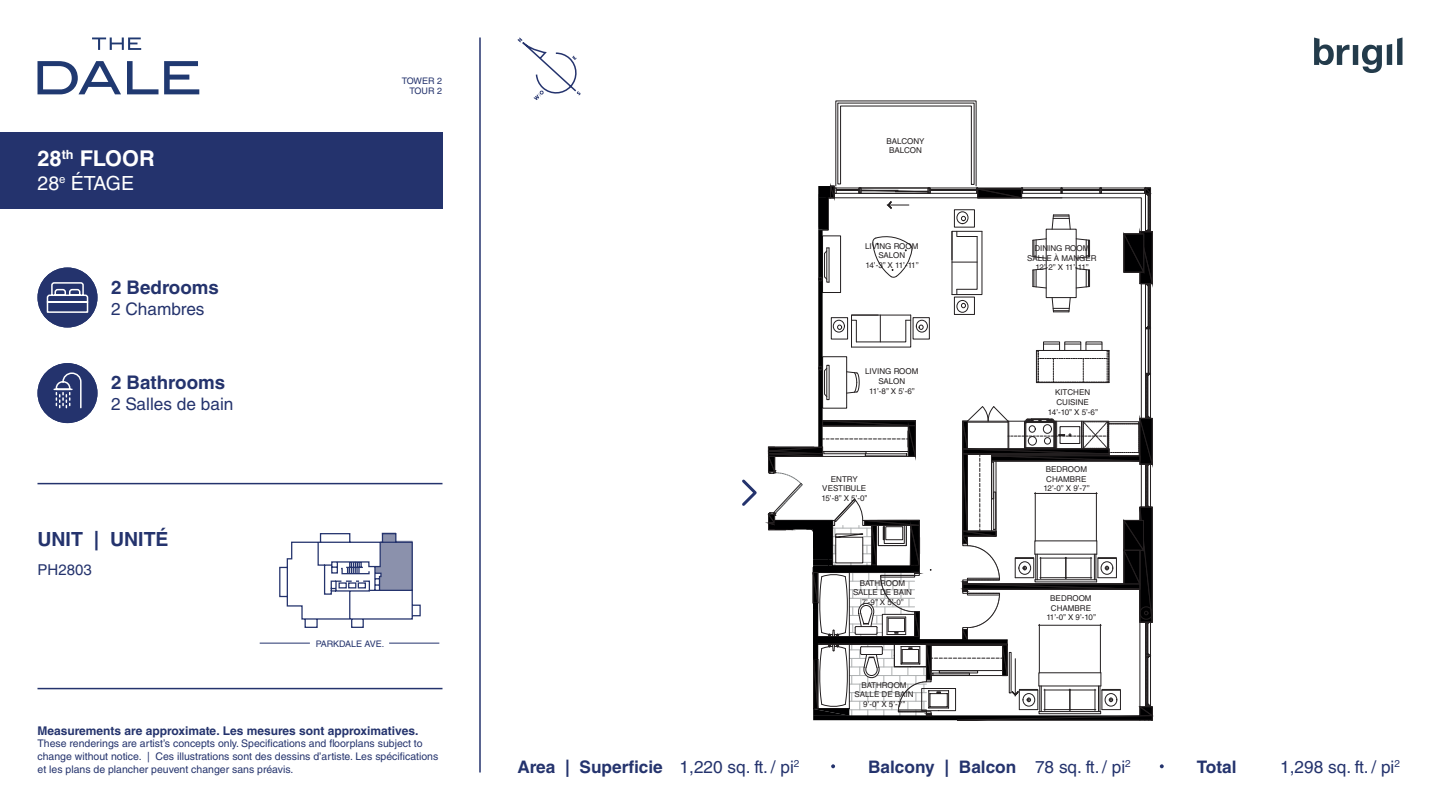
<style>
.page{position:relative;width:1440px;height:810px;background:#fff}
.page>*{position:absolute;margin:0;border:0;box-sizing:border-box;transform-origin:0 0}
.t1{font:700 21.75px "Helvetica LT Std";color:#fff}
.t2{font:700 19.5px "Helvetica LT Std";color:#24336d}
.t3{font:19.5px "Helvetica LT Std";color:#fff}
.t4{font:700 18.75px "Helvetica LT Std";color:#24336d}
.t5{font:17.25px "Helvetica LT Std";color:#24336d}
.t6{font:700 17.25px "Helvetica LT Std";color:#24336d}
.t7{font:15px "Helvetica LT Std";color:#24336d}
.t8{font:700 12px "Helvetica LT Std";color:#24336d}
.t9{font:10.5px/12.6px "Helvetica LT Std";color:#24336d}
.t10{font:10.05px "Helvetica LT Std";color:#24336d}
.t11{font:9px/10.8px "Helvetica LT Std";color:#24336d;text-align:right}
.t12{font:8.02px/9.6px "Helvetica LT Std";color:#231f20;text-align:center}
</style>
<div class="page">
<div style="left:0;top:132px;width:442px;height:76px;background:#24336d"></div>
<svg style="left:1314px;top:38px;width:88px;height:35px"></svg>
<hr style="left:260px;top:643px;width:50px;height:1px;background:#24336d">
<hr style="left:389px;top:643px;width:50px;height:1px;background:#24336d">
<svg style="left:38px;top:38px;width:161px;height:56px"></svg>
<svg style="left:831px;top:764px;width:4px;height:4px"></svg>
<svg style="left:1160px;top:764px;width:4px;height:4px"></svg>
<hr style="left:38px;top:688px;width:404px;height:1px;background:#24336d">
<hr style="left:38px;top:483px;width:404px;height:1px;background:#24336d">
<hr style="left:479px;top:38px;width:2px;height:734px;background:#24336d">
<svg style="left:518px;top:38px;width:63px;height:62px"></svg>
<svg style="left:742px;top:479px;width:15px;height:27px"></svg>
<svg style="left:768px;top:103px;width:385px;height:618px"></svg>
<div style="left:1140px;top:607px;width:13px;height:12px;border:1px solid #231f20;border-radius:50%"></div>
<div style="left:38px;top:268px;width:60px;height:60px;background:#24336d;border-radius:50%"></div>
<svg style="left:46px;top:282px;width:43px;height:31px"></svg>
<div style="left:38px;top:363px;width:60px;height:60px;background:#24336d;border-radius:50%"></div>
<svg style="left:53px;top:372px;width:29px;height:37px"></svg>
<svg style="left:279px;top:532px;width:142px;height:96px"></svg>
<h1 class="t1" style="left:38px;top:145px;width:119px">28<sup>th</sup> FLOOR</h1>
<h2 class="t3" style="left:38px;top:172px;width:98px">28<sup>e</sup> ÉTAGE</h2>
<h3 class="t4" style="left:111px;top:276px;width:109px">2 Bedrooms</h3>
<h3 class="t5" style="left:111px;top:299px;width:95px">2 Chambres</h3>
<h3 class="t4" style="left:111px;top:371px;width:116px">2 Bathrooms</h3>
<h3 class="t5" style="left:111px;top:394px;width:124px">2 Salles de bain</h3>
<h2 class="t2" style="left:38px;top:528px;width:133px">UNIT | UNITÉ</h2>
<h3 class="t7" style="left:38px;top:561px;width:56px">PH2803</h3>
<p class="t11" style="left:402px;top:75px;width:42px">TOWER 2<br>TOUR 2</p>
<p class="t11" style="left:316px;top:638px;width:70px">PARKDALE AVE.</p>
<h3 class="t8" style="left:38px;top:723px;width:382px">Measurements are approximate. Les mesures sont approximatives.</h3>
<h3 class="t9" style="left:38px;top:737px;width:402px">These renderings are artist’s concepts only. Specifications and floorplans subject to change without notice. | Ces illustrations sont des dessins d’artiste. Les spécifications et les plans de plancher peuvent changer sans préavis.</h3>
<p class="t12" style="left:886px;top:136px;width:40px">BALCONY<br>BALCON</p>
<p class="t12" style="left:865px;top:241px;width:55px">LIVING ROOM<br>SALON<br>14’-3’’ X 11’-11’’</p>
<p class="t12" style="left:865px;top:367px;width:55px">LIVING ROOM<br>SALON<br>11’-8’’ X 5’-6’’</p>
<p class="t12" style="left:821px;top:474px;width:48px">ENTRY<br>VESTIBULE<br>15’-8’’ X 5’-0’’</p>
<p class="t12" style="left:853px;top:578px;width:61px">BATHROOM<br>SALLE DE BAIN<br>7’-9’’ X 5’-0’’</p>
<p class="t12" style="left:855px;top:680px;width:61px">BATHROOM<br>SALLE DE BAIN<br>9’-0’’ X 5’-7’’</p>
<p class="t12" style="left:1027px;top:244px;width:71px">DINING ROOM<br>SALLE À MANGER<br>12’-2’’ X 11’-11’’</p>
<p class="t12" style="left:1048px;top:388px;width:52px">KITCHEN<br>CUISINE<br>14’-10’’ X 5’-6’’</p>
<p class="t12" style="left:1043px;top:464px;width:48px">BEDROOM<br>CHAMBRE<br>12’-0’’ X 9’-7’’</p>
<p class="t12" style="left:1046px;top:593px;width:51px">BEDROOM<br>CHAMBRE<br>11’-0’’ X 9’-10’’</p>
<h3 class="t6" style="left:518px;top:756px;width:147px">Area | Superficie</h3>
<p class="t10" style="left:1125px;top:757px;width:7px">2</p>
<h3 class="t6" style="left:868px;top:756px;width:150px">Balcony | Balcon</h3>
<p class="t10" style="left:1394px;top:757px;width:7px">2</p>
<h3 class="t5" style="left:680px;top:756px;width:121px">1,220 sq. ft. / pi<sup>2</sup></h3>
<h3 class="t5" style="left:1035px;top:756px;width:92px">78 sq. ft. / pi</h3>
<h3 class="t6" style="left:1197px;top:756px;width:41px">Total</h3>
<h3 class="t5" style="left:1280px;top:756px;width:116px">1,298 sq. ft. / pi</h3>
</div>
